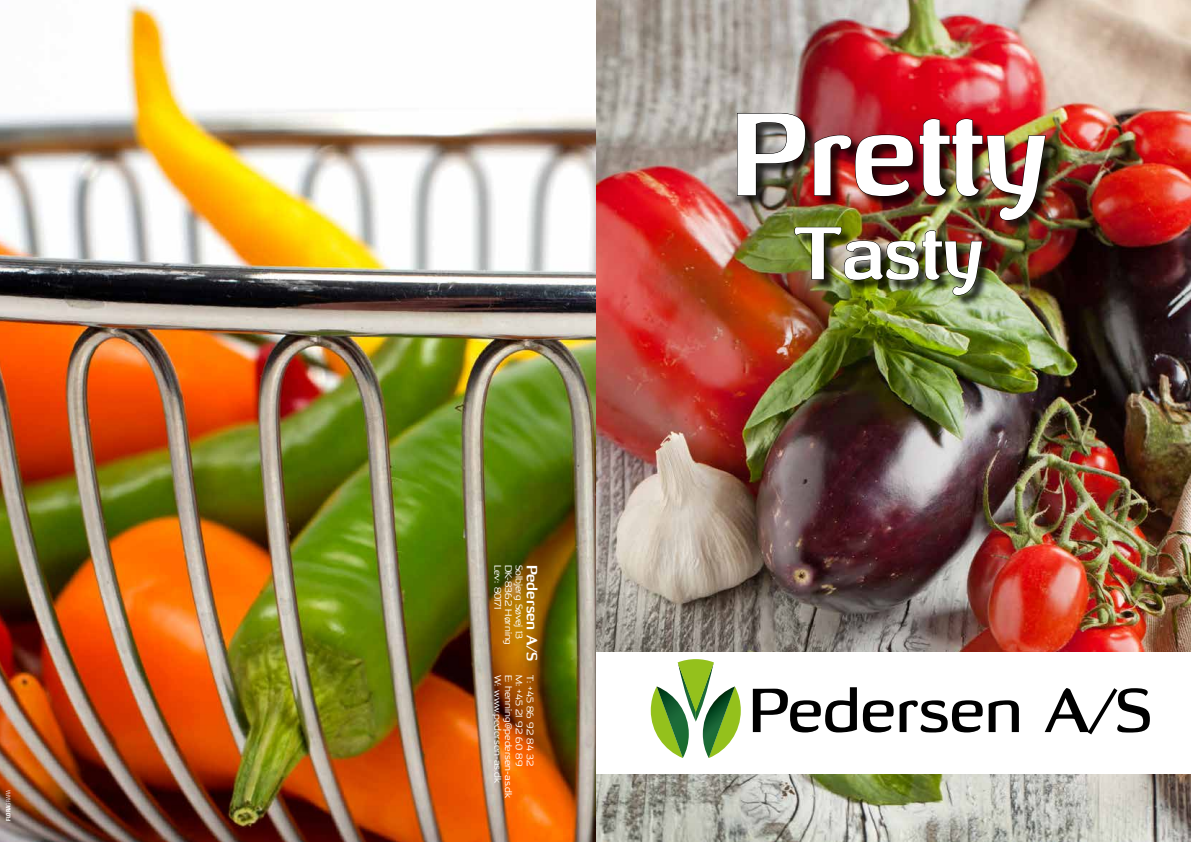
<style>
.page{position:relative;width:1191px;height:842px;background:#fff}
.page>*{position:absolute;margin:0;border:0;box-sizing:border-box;transform-origin:0 0}
.t1{font:700 110px "Ohitashi Rg";color:#fff}
.t2{font:700 70px "Ohitashi Rg";color:#fff}
.t3{font:700 14px "Ohitashi Rg";color:#fff}
.t4{font:9px "Ohitashi Rg";color:#fff}
.t5{font:300 condensed 6px "Helvetica Neue LT Std";color:#fff}
.s1{font-weight:700}
</style>
<div class="page">
<img style="left:595px;top:0;width:596px;height:842px">
<div style="left:738px;top:115px;width:319px;height:193px;background:#000;opacity:.75"></div>
<img style="left:736px;top:112px;width:310px;height:184px">
<div style="left:595px;top:652px;width:596px;height:122px;background:#fff"></div>
<svg style="left:753px;top:687px;width:104px;height:45px"></svg>
<svg style="left:863px;top:700px;width:30px;height:32px"></svg>
<svg style="left:899px;top:700px;width:83px;height:32px"></svg>
<svg style="left:988px;top:700px;width:31px;height:32px"></svg>
<svg style="left:1044px;top:688px;width:105px;height:46px"></svg>
<svg style="left:651px;top:659px;width:90px;height:99px"></svg>
<img style="left:0;top:1px;width:595px;height:841px">
<p class="t5" style="left:5px;top:821px;width:33px;rotate:-90deg"><span class="s1">FLORA</span>GRAFIA</p>
<p class="t4" style="left:503px;top:565px;width:46px;rotate:90deg">Lev: 80171</p>
<p class="t4" style="left:514px;top:565px;width:82px;rotate:90deg">DK-8362 Hørning</p>
<p class="t4" style="left:525px;top:565px;width:76px;rotate:90deg">Solbjerg Søvej 13</p>
<h3 class="t3" style="left:540px;top:565px;width:98px;rotate:90deg">Pedersen A/S</h3>
<p class="t4" style="left:503px;top:675px;width:110px;rotate:90deg">W: www.pedersen-as.dk</p>
<p class="t4" style="left:514px;top:675px;width:125px;rotate:90deg">E: henning@pedersen-as.dk</p>
<p class="t4" style="left:525px;top:675px;width:93px;rotate:90deg">M: +45 21 92 60 89</p>
<p class="t4" style="left:535px;top:675px;width:93px;rotate:90deg">T: +45 86 92 84 32</p>
<h1 class="t1" style="left:730px;top:89px;width:318px">Pretty</h1>
<h2 class="t2" style="left:794px;top:211px;width:190px">Tasty</h2>
</div>
